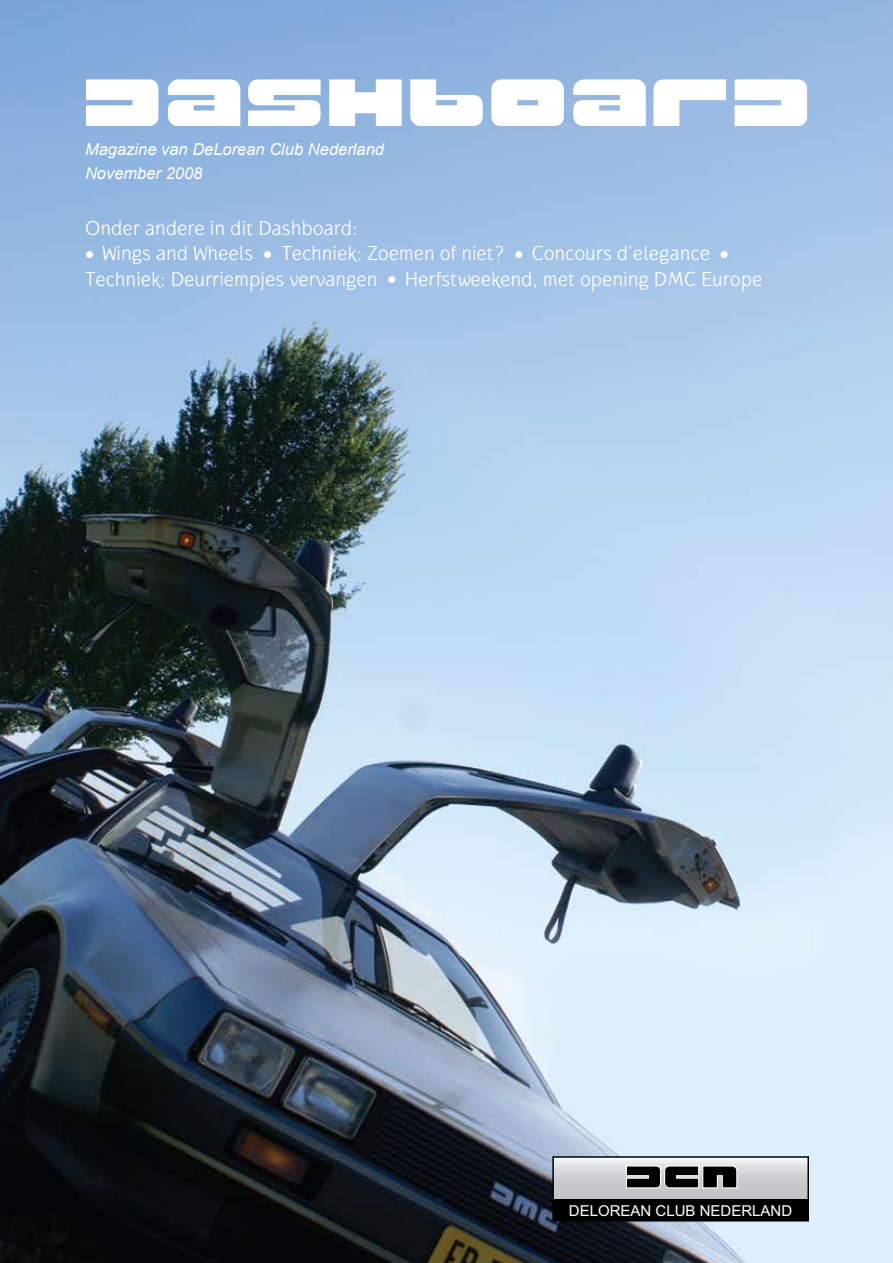
<style>
.page{position:relative;width:893px;height:1263px;background:#fff}
.page>*{position:absolute;margin:0;border:0;box-sizing:border-box;transform-origin:0 0}
.t1{font:69px "Rustproof Body";color:#fff}
.t2{font:32.55px "Rustproof Body";color:#000}
.t3{font:21px/25.5px "Gauntlet Classic";color:#fff}
.t4{font:italic 16.5px/24px "Arial";color:#fff}
.t5{font:15px "Arial";color:#fff}
</style>
<div class="page">
<img style="left:0;top:0;width:893px;height:1263px">
<svg style="left:552px;top:1156px;width:257px;height:65px;background:#868788"></svg>
<h1 class="t1" style="left:82px;top:65px;width:731px">DASHBOARD</h1>
<p class="t4" style="left:85px;top:138px;width:300px">Magazine van DeLorean Club Nederland<br>November 2008</p>
<p class="t3" style="left:85px;top:215px;width:274px">Onder andere in dit Dashboard:</p>
<p class="t3" style="left:85px;top:241px;width:679px">● Wings and Wheels ● Techniek: Zoemen of niet? ● Concours d’elegance ●<br>Techniek: Deurriempjes vervangen ● Herfstweekend, met opening DMC Europe</p>
<h2 class="t2" style="left:624px;top:1155px;width:116px">DCN</h2>
<p class="t5" style="left:569px;top:1202px;width:225px">DELOREAN CLUB NEDERLAND</p>
</div>
